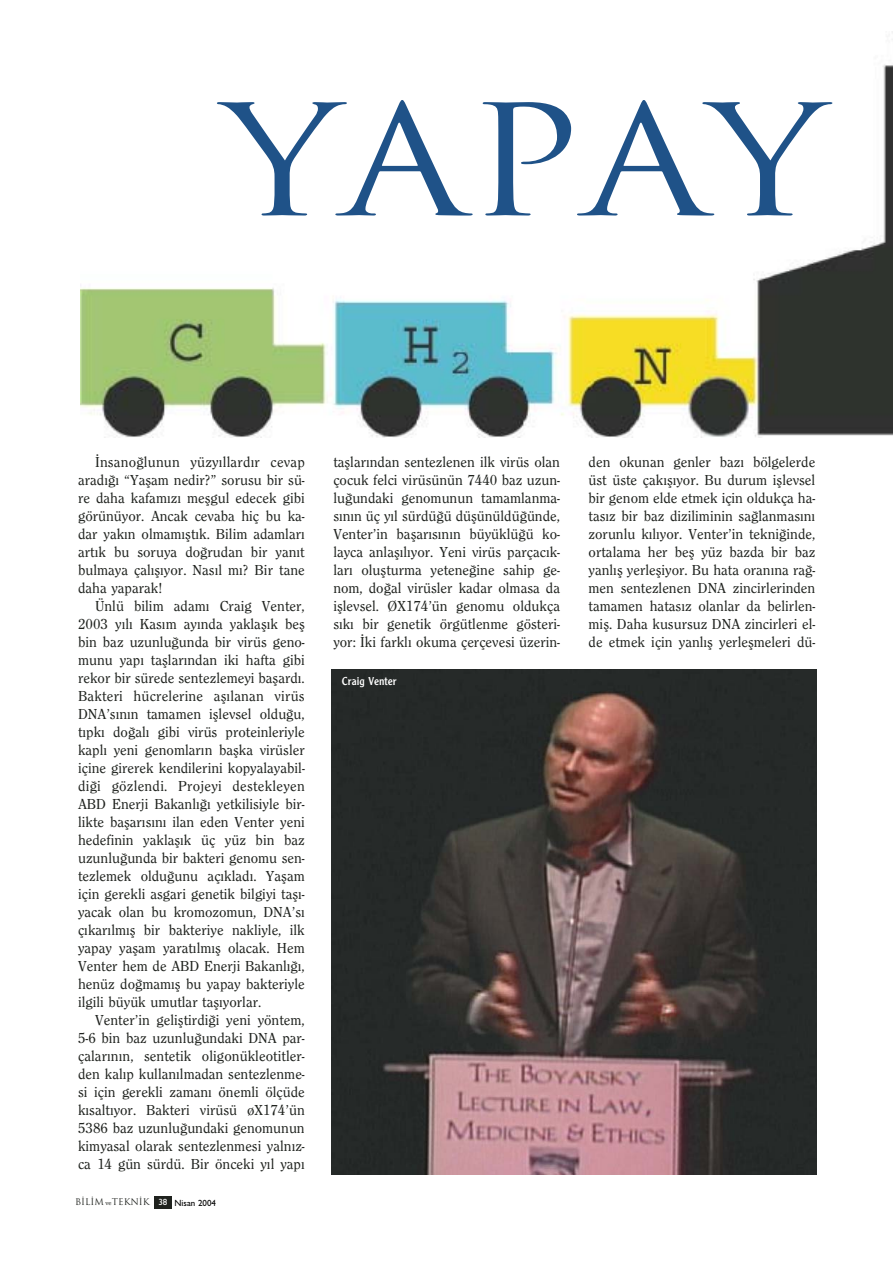
<style>
.page{position:relative;width:893px;height:1262px;background:#fff}
.page>*{position:absolute;margin:0;border:0;box-sizing:border-box;transform-origin:0 0}
.t1{font:150px "Trajan";color:#1f5288;scale:1.2 1}
.t2{font:500 15px/18px "Clearface";color:#1f221e;text-align:justify}
.t3{font:12px "Clearface Gothic";color:#fff}
.t4{font:9px "Trajan";color:#1f221e}
.s1{font-family:"Bookman Old Style";font-size:6px}
.s2{font-family:"Gill Sans";font-weight:500;color:#fff}
.s3{font-family:"Gill Sans";font-weight:500;color:#000}
</style>
<div class="page">
<div style="left:154px;top:1196px;width:17px;height:13px;background:#1f221e"></div>
<img style="left:80px;top:64px;width:812px;height:374px">
<img style="left:332px;top:669px;width:484px;height:505px">
<h1 class="t1" style="left:222px;top:76px;width:504px">Yapay</h1>
<p class="t2" style="left:78px;top:454px;width:228px;text-indent:17px">‹nsano¤lunun yüzy›llard›r cevap arad›¤› “Yaflam nedir?” sorusu bir sü&shy;re daha kafam›z› meflgul edecek gibi görünüyor. Ancak cevaba hiç bu ka&shy;dar yak›n olmam›flt›k. Bilim adamlar› art›k bu soruya do¤rudan bir yan›t bulmaya çal›fl›yor. Nas›l m›? Bir tane daha yaparak!</p>
<p class="t2" style="left:78px;top:598px;width:228px;text-indent:17px">Ünlü bilim adam› Craig Venter, 2003 y›l› Kas›m ay›nda yaklafl›k befl bin baz uzunlu¤unda bir virüs geno&shy;munu yap› tafllar›ndan iki hafta gibi rekor bir sürede sentezlemeyi baflard›.<br>Bakteri hücrelerine afl›lanan virüs DNA’s›n›n tamamen ifllevsel oldu¤u, t›pk› do¤al› gibi virüs proteinleriyle kapl› yeni genomlar›n baflka virüsler içine girerek kendilerini kopyalayabil&shy;di¤i gözlendi. Projeyi destekleyen ABD Enerji Bakanl›¤› yetkilisiyle bir&shy;likte baflar›s›n› ilan eden Venter yeni hedefinin yaklafl›k üç yüz bin baz uzunlu¤unda bir bakteri genomu sen&shy;tezlemek oldu¤unu aç›klad›. Yaflam için gerekli asgari genetik bilgiyi tafl›- yacak olan bu kromozomun, DNA’s› ç›kar›lm›fl bir bakteriye nakliyle, ilk yapay yaflam yarat›lm›fl olacak. Hem Venter hem de ABD Enerji Bakanl›¤›, henüz do¤mam›fl bu yapay bakteriyle ilgili büyük umutlar tafl›yorlar.</p>
<p class="t2" style="left:78px;top:1012px;width:228px;text-indent:17px">Venter’in gelifltirdi¤i yeni yöntem, 5-6 bin baz uzunlu¤undaki DNA par&shy;çalar›n›n, sentetik oligonükleotitler&shy;den kal›p kullan›lmadan sentezlenme&shy;si için gerekli zaman› önemli ölçüde k›salt›yor. Bakteri virüsü øX174’ün 5386 baz uzunlu¤undaki genomunun kimyasal olarak sentezlenmesi yaln›z&shy;ca 14 gün sürdü. Bir önceki y›l yap›</p>
<p class="t4" style="left:75px;top:1196px;width:142px">B‹L‹M <span class="s1">ve</span>TEKN‹K <span class="s2">38</span> <span class="s3">Nisan 2004</span></p>
<p class="t2" style="left:333px;top:454px;width:228px">tafllar›ndan sentezlenen ilk virüs olan çocuk felci virüsünün 7440 baz uzun&shy;lu¤undaki genomunun tamamlanma&shy;s›n›n üç y›l sürdü¤ü düflünüldü¤ünde, Venter’in baflar›s›n›n büyüklü¤ü ko&shy;layca anlafl›l›yor. Yeni virüs parçac›k&shy;lar› oluflturma yetene¤ine sahip ge&shy;nom, do¤al virüsler kadar olmasa da ifllevsel. ØX174’ün genomu oldukça s›k› bir genetik örgütlenme gösteri&shy;yor: ‹ki farkl› okuma çerçevesi üzerin-</p>
<p class="t2" style="left:588px;top:454px;width:228px">den okunan genler baz› bölgelerde üst üste çak›fl›yor. Bu durum ifllevsel bir genom elde etmek için oldukça ha&shy;tas›z bir baz diziliminin sa¤lanmas›n› zorunlu k›l›yor. Venter’in tekni¤inde, ortalama her befl yüz bazda bir baz yanl›fl yerlefliyor. Bu hata oran›na ra¤- men sentezlenen DNA zincirlerinden tamamen hatas›z olanlar da belirlen&shy;mifl. Daha kusursuz DNA zincirleri el&shy;de etmek için yanl›fl yerleflmeleri dü-</p>
<p class="t3" style="left:342px;top:676px;width:56px">Craig Venter</p>
</div>
